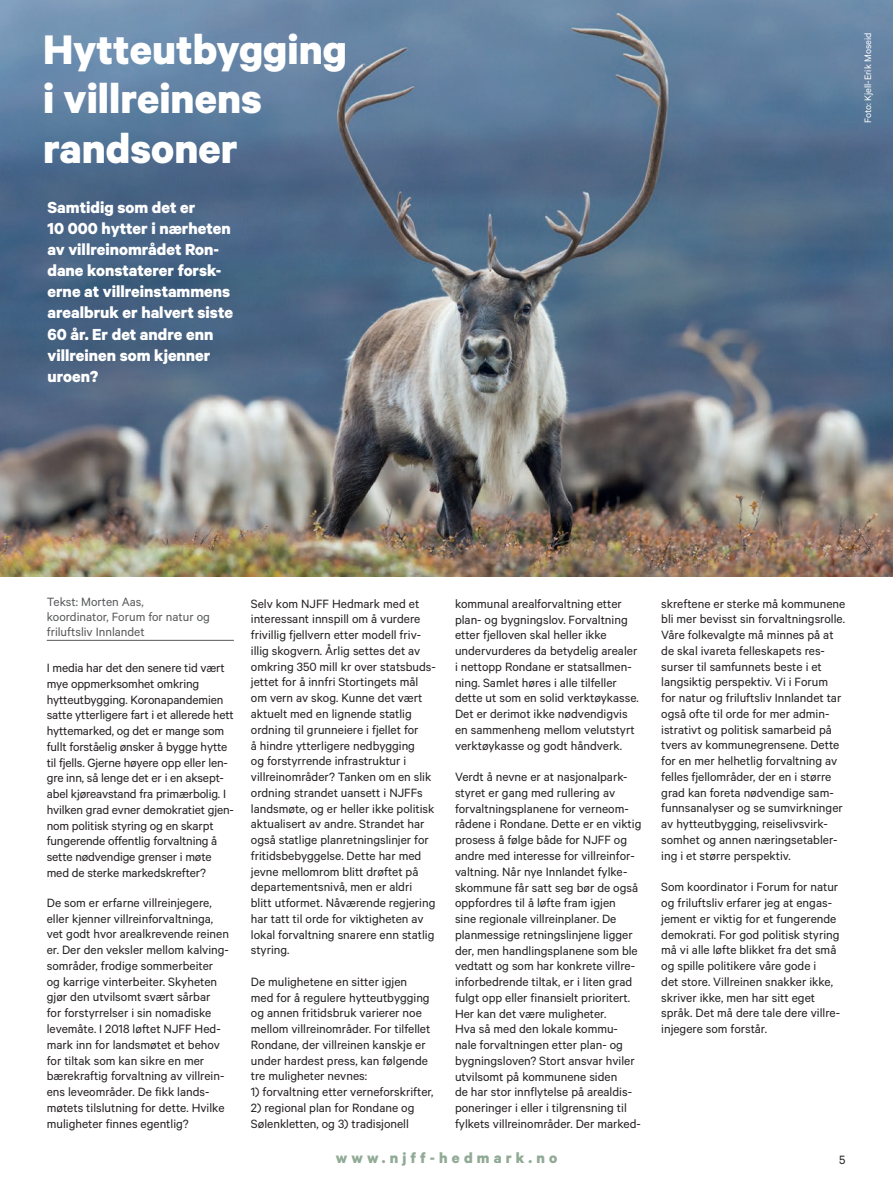
<style>
.page{position:relative;width:893px;height:1191px;background:#fff}
.page>*{position:absolute;margin:0;border:0;box-sizing:border-box;transform-origin:0 0}
.t1{font:700 46.5px/49.5px "Calibre";color:#fff}
.t2{font:700 18px/21px "Calibre";color:#fff}
.t3{font:700 16.5px "Calibre";letter-spacing:.25em;color:#91aa96}
.t4{font:13.5px/15.8px "Calibre";color:#231f20}
.t5{font:13.5px/15px "Calibre";color:#57585a}
.t6{font:10.5px "Calibre";color:#fff}
</style>
<div class="page">
<img style="left:0;top:0;width:893px;height:576px">
<hr style="left:47px;top:640px;width:187px;height:1px;background:#57585a">
<h1 class="t1" style="left:43px;top:23px;width:306px">Hytteutbygging i villreinens randsoner</h1>
<h2 class="t2" style="left:47px;top:197px;width:187px">Samtidig som det er<br>10 000 hytter i nærheten av villreinområdet Ron&shy;dane konstaterer forsk&shy;erne at villreinstammens arealbruk er halvert siste<br>60 år. Er det andre enn villreinen som kjenner uroen?</h2>
<p class="t6" style="left:862px;top:123px;width:92px;rotate:-90deg">Foto: Kjell-Erik Moseid</p>
<p class="t5" style="left:47px;top:593px;width:165px">Tekst: Morten Aas,<br>koordinator, Forum for natur og friluftsliv Innlandet</p>
<p class="t4" style="left:47px;top:659px;width:189px">I media har det den senere tid vært mye oppmerksomhet omkring hytteutbygging. Koronapandemien satte ytterligere fart i et allerede hett hyttemarked, og det er mange som fullt forståelig ønsker å bygge hytte til fjells. Gjerne høyere opp eller len&shy;gre inn, så lenge det er i en aksept&shy;abel kjøreavstand fra primærbolig. I hvilken grad evner demokratiet gjen&shy;nom politisk styring og en skarpt fungerende offentlig forvaltning å sette nødvendige grenser i møte med de sterke markedskrefter?</p>
<p class="t4" style="left:47px;top:894px;width:184px">De som er erfarne villreinjegere, eller kjenner villreinforvaltninga, vet godt hvor arealkrevende reinen er. Der den veksler mellom kalving&shy;sområder, frodige sommerbeiter og karrige vinterbeiter. Skyheten gjør den utvilsomt svært sårbar<br>for forstyrrelser i sin nomadiske levemåte. I 2018 løftet NJFF Hed&shy;mark inn for landsmøtet et behov for tiltak som kan sikre en mer bærekraftig forvaltning av villrein&shy;ens leveområder. De fikk lands&shy;møtets tilslutning for dette. Hvilke muligheter finnes egentlig?</p>
<p class="t4" style="left:251px;top:595px;width:186px">Selv kom NJFF Hedmark med et interessant innspill om å vurdere frivillig fjellvern etter modell friv&shy;illig skogvern. Årlig settes det av omkring 350 mill kr over statsbuds&shy;jettet for å innfri Stortingets mål om vern av skog. Kunne det vært aktuelt med en lignende statlig ordning til grunneiere i fjellet for<br>å hindre ytterligere nedbygging<br>og forstyrrende infrastruktur i villreinområder? Tanken om en slik ordning strandet uansett i NJFFs landsmøte, og er heller ikke politisk aktualisert av andre. Strandet har også statlige planretningslinjer for fritidsbebyggelse. Dette har med jevne mellomrom blitt drøftet på departementsnivå, men er aldri blitt utformet. Nåværende regjering har tatt til orde for viktigheten av lokal forvaltning snarere enn statlig styring.</p>
<p class="t4" style="left:251px;top:973px;width:181px">De mulighetene en sitter igjen med for å regulere hytteutbygging og annen fritidsbruk varierer noe mellom villreinområder. For tilfellet Rondane, der villreinen kanskje er under hardest press, kan følgende tre muligheter nevnes:</p>
<p class="t4" style="left:251px;top:1083px;width:184px">1) forvaltning etter verneforskrifter,</p>
<p class="t4" style="left:251px;top:1099px;width:165px">2) regional plan for Rondane og<br>Sølenkletten, og 3) tradisjonell</p>
<p class="t4" style="left:455px;top:595px;width:185px">kommunal arealforvaltning etter plan- og bygningslov. Forvaltning etter fjelloven skal heller ikke undervurderes da betydelig arealer i nettopp Rondane er statsallmen&shy;ning. Samlet høres i alle tilfeller dette ut som en solid verktøykasse.<br>Det er derimot ikke nødvendigvis en sammenheng mellom velutstyrt verktøykasse og godt håndverk.</p>
<p class="t4" style="left:455px;top:768px;width:188px">Verdt å nevne er at nasjonalpark&shy;styret er gang med rullering av forvaltningsplanene for verneom&shy;rådene i Rondane. Dette er en viktig prosess å følge både for NJFF og andre med interesse for villreinfor&shy;valtning. Når nye Innlandet fylke&shy;skommune får satt seg bør de også oppfordres til å løfte fram igjen<br>sine regionale villreinplaner. De planmessige retningslinjene ligger der, men handlingsplanene som ble vedtatt og som har konkrete villre&shy;inforbedrende tiltak, er i liten grad fulgt opp eller finansielt prioritert.<br>Her kan det være muligheter.<br>Hva så med den lokale kommu&shy;nale forvaltningen etter plan- og bygningsloven? Stort ansvar hviler utvilsomt på kommunene siden<br>de har stor innflytelse på arealdis&shy;poneringer i eller i tilgrensning til fylkets villreinområder. Der marked-</p>
<p class="t4" style="left:661px;top:595px;width:186px">skreftene er sterke må kommunene bli mer bevisst sin forvaltningsrolle.<br>Våre folkevalgte må minnes på at de skal ivareta felleskapets res&shy;surser til samfunnets beste i et langsiktig perspektiv. Vi i Forum for natur og friluftsliv Innlandet tar også ofte til orde for mer admin&shy;istrativt og politisk samarbeid på tvers av kommunegrensene. Dette for en mer helhetlig forvaltning av felles fjellområder, der en i større grad kan foreta nødvendige sam&shy;funnsanalyser og se sumvirkninger av hytteutbygging, reiselivsvirk&shy;somhet og annen næringsetabler&shy;ing i et større perspektiv.</p>
<p class="t4" style="left:661px;top:878px;width:181px">Som koordinator i Forum for natur og friluftsliv erfarer jeg at engas&shy;jement er viktig for et fungerende demokrati. For god politisk styring må vi alle løfte blikket fra det små og spille politikere våre gode i<br>det store. Villreinen snakker ikke, skriver ikke, men har sitt eget språk. Det må dere tale dere villre&shy;injegere som forstår.</p>
<p class="t3" style="left:336px;top:1148px;width:223px">www.njff-hedmark.no</p>
<p class="t4" style="left:839px;top:1151px;width:8px">5</p>
</div>
